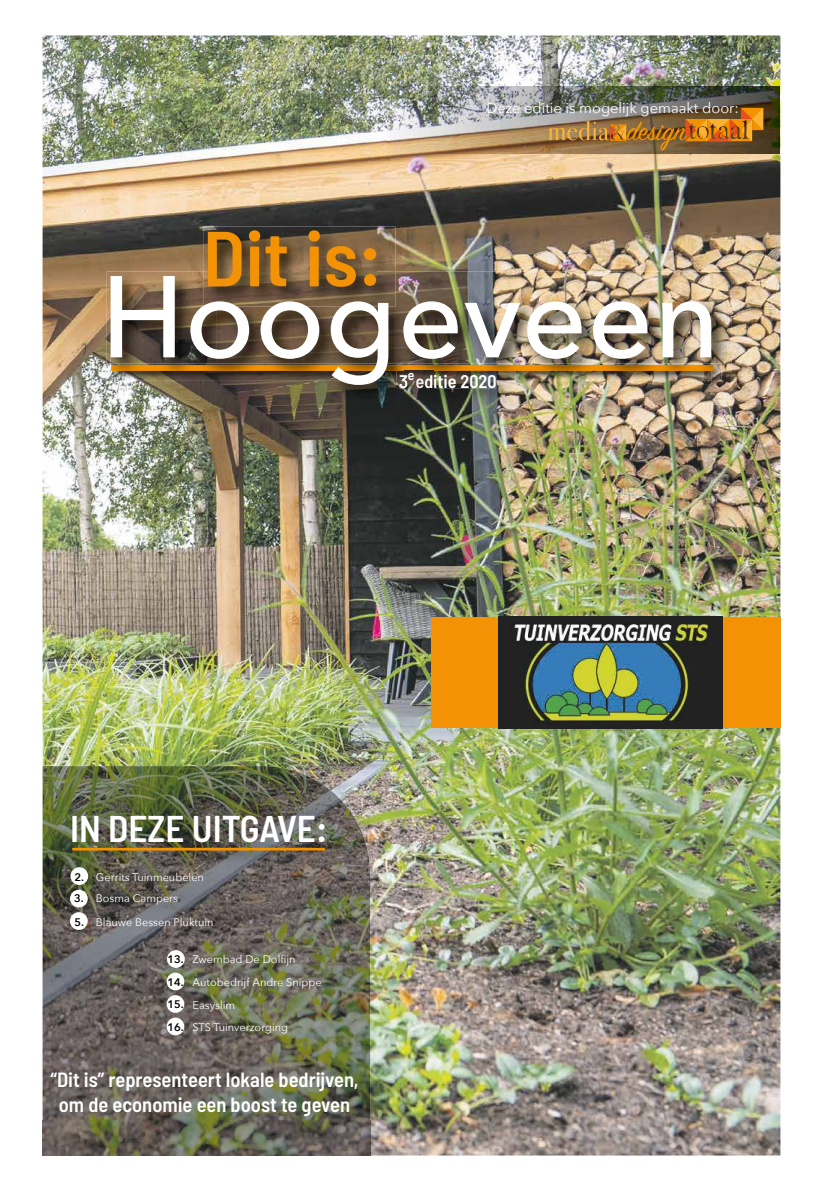
<style>
.page{position:relative;width:823px;height:1191px;background:#fff}
.page>*{position:absolute;margin:0;border:0;box-sizing:border-box;transform-origin:0 0}
.t1{font:500 114.9px "Avenir Next";color:#fff}
.t2{font:600 semi-condensed 77.9px "Barlow";color:#f39204}
.t3{font:600 semi-condensed 37.2px "Barlow";color:#fff}
.t4{font:600 semi-condensed 20.5px/24.6px "Barlow";color:#fff;text-align:center}
.t5{font:600 semi-condensed 18.3px "Barlow";color:#fff}
.t6{font:14.5px "Avenir Next";color:#fff}
.t7{font:600 semi-condensed 13.7px "Barlow";color:#fff}
.t8{font:11px/22.5px "Avenir Next";color:#fff}
.t9{font:600 11px/21.6px "Avenir Next";color:#000}
</style>
<div class="page">
<img style="left:43px;top:35px;width:737px;height:1120px">
<img style="left:43px;top:766px;width:327px;height:389px">
<img style="left:203px;top:226px;width:192px;height:80px">
<img style="left:208px;top:230px;width:168px;height:42px">
<div style="left:70px;top:867px;width:18px;height:18px;background:#fff;border-radius:50%"></div>
<div style="left:167px;top:950px;width:18px;height:17px;background:#fff;border-radius:50%"></div>
<div style="left:70px;top:889px;width:18px;height:18px;background:#fff;border-radius:50%"></div>
<div style="left:166px;top:972px;width:18px;height:18px;background:#fff;border-radius:50%"></div>
<div style="left:70px;top:912px;width:18px;height:18px;background:#fff;border-radius:50%"></div>
<div style="left:166px;top:995px;width:18px;height:17px;background:#fff;border-radius:50%"></div>
<div style="left:166px;top:1017px;width:18px;height:18px;background:#fff;border-radius:50%"></div>
<img style="left:106px;top:272px;width:97px;height:32px">
<img style="left:395px;top:272px;width:335px;height:32px">
<img style="left:106px;top:304px;width:34px;height:101px">
<img style="left:696px;top:304px;width:34px;height:101px">
<img style="left:140px;top:385px;width:256px;height:20px">
<img style="left:515px;top:385px;width:181px;height:20px">
<img style="left:109px;top:363px;width:612px;height:17px">
<img style="left:208px;top:272px;width:168px;height:15px">
<img style="left:111px;top:276px;width:105px;height:109px">
<img style="left:393px;top:276px;width:317px;height:109px">
<img style="left:216px;top:306px;width:177px;height:79px">
<img style="left:111px;top:363px;width:599px;height:17px">
<img style="left:111px;top:365px;width:599px;height:6px">
<hr style="left:72px;top:847px;width:253px;height:3px;background:#f39200">
<img style="left:387px;top:86px;width:391px;height:67px">
<img style="left:547px;top:108px;width:215px;height:43px">
<div style="left:430px;top:617px;width:350px;height:111px;background:#f39204"></div>
<img style="left:396px;top:385px;width:119px;height:23px">
<img style="left:433px;top:371px;width:82px;height:14px">
<img style="left:399px;top:385px;width:96px;height:3px">
<img style="left:433px;top:380px;width:62px;height:5px">
<img style="left:433px;top:375px;width:62px;height:5px">
<svg style="left:396px;top:371px;width:8px;height:14px"></svg>
<img style="left:404px;top:369px;width:29px;height:30px">
<img style="left:404px;top:375px;width:29px;height:13px">
<img style="left:498px;top:617px;width:224px;height:112px">
<h3 class="t6" style="left:486px;top:96px;width:254px">Deze editie is mogelĳk gemaakt door:</h3>
<h2 class="t2" style="left:203px;top:210px;width:180px">Dit is:</h2>
<h1 class="t1" style="left:101px;top:219px;width:620px">Hoogeveen</h1>
<p class="t7" style="left:407px;top:367px;width:8px">e</p>
<h3 class="t5" style="left:399px;top:370px;width:99px">3 editie 2020</h3>
<h3 class="t3" style="left:70px;top:806px;width:259px">IN DEZE UITGAVE:</h3>
<p class="t9" style="left:74px;top:865px;width:11px">2.<br>3.</p>
<p class="t9" style="left:74px;top:911px;width:11px">5.</p>
<p class="t8" style="left:96px;top:865px;width:109px">Gerrits Tuinmeubelen</p>
<p class="t8" style="left:96px;top:886px;width:84px">Bosma Campers</p>
<p class="t8" style="left:96px;top:910px;width:119px">Blauwe Bessen Pluktuin</p>
<p class="t9" style="left:167px;top:948px;width:18px">13.</p>
<p class="t9" style="left:167px;top:993px;width:18px;line-height:22.5px">15.<br>16.</p>
<p class="t9" style="left:167px;top:970px;width:18px">14.</p>
<p class="t8" style="left:192px;top:948px;width:104px">Zwembad De Dolfijn</p>
<p class="t8" style="left:192px;top:970px;width:131px">Autobedrĳf Andre Snippe</p>
<p class="t8" style="left:192px;top:993px;width:97px">Easyslim<br>STS Tuinverzorging</p>
<h3 class="t4" style="left:50px;top:1067px;width:309px">“Dit is” representeert lokale bedrijven, om de economie een boost te geven</h3>
</div>
